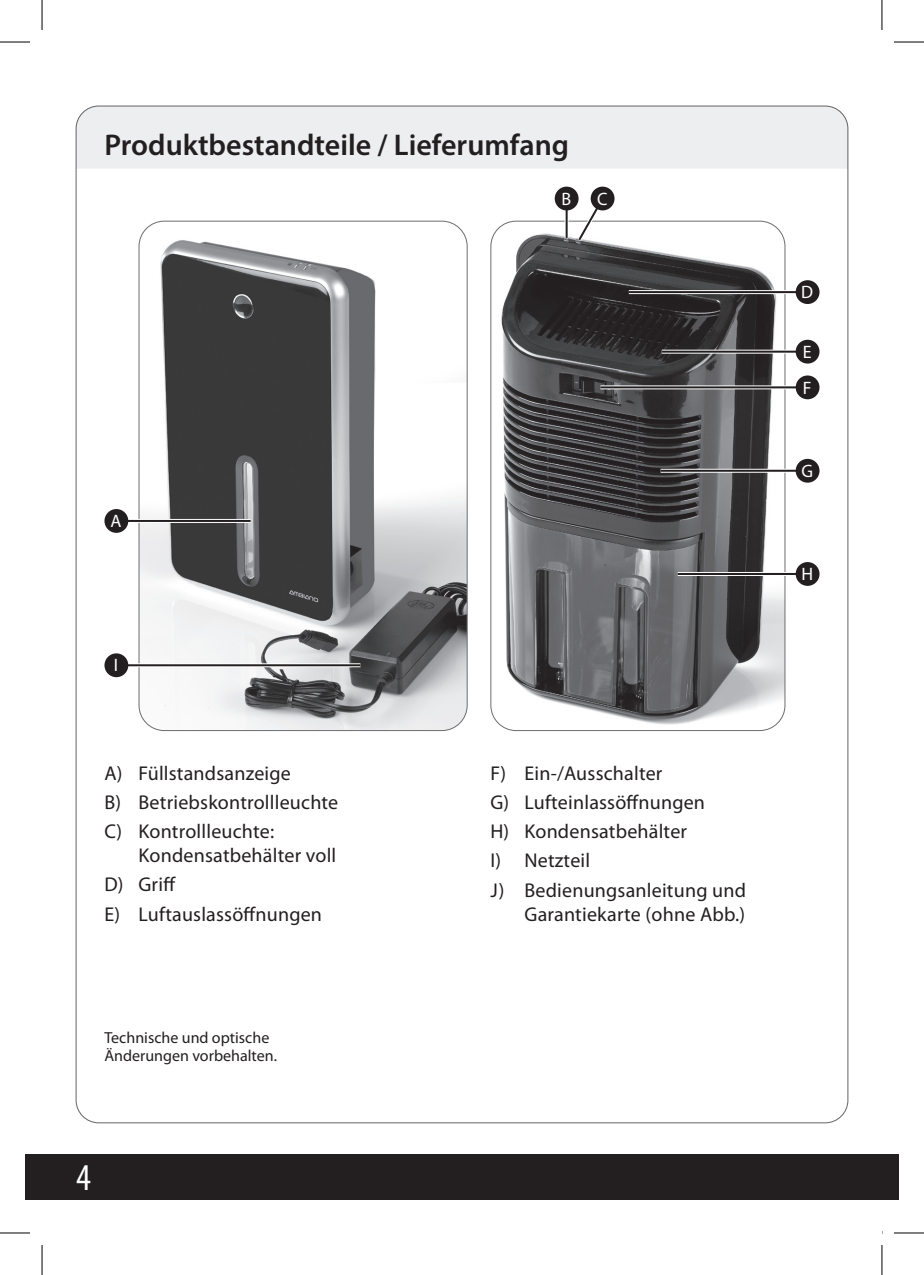
<style>
.page{position:relative;width:924px;height:1275px;background:#fff}
.page>*{position:absolute;margin:0;border:0;box-sizing:border-box;transform-origin:0 0}
.t1{font:condensed 38px "Myriad Pro";color:#fff}
.t2{font:600 30px "Myriad Pro";color:#231f20}
.t3{font:20px/29px "Myriad Pro";letter-spacing:.01em;color:#231f20}
.t4{font:18px "Myriad Pro";color:#fff}
.t5{font:16px/18px "Myriad Pro";color:#231f20}
</style>
<div class="page">
<div style="left:76px;top:107px;width:771px;height:62px;background:#edeeef"></div>
<div style="left:25px;top:1154px;width:873px;height:45px;background:#231f20"></div>
<img style="left:140px;top:221px;width:327px;height:509px">
<img style="left:492px;top:221px;width:292px;height:509px">
<hr style="left:116px;top:519px;width:134px;height:4px;background:#f3f3f3">
<hr style="left:116px;top:520px;width:134px;height:2px;background:#231f20">
<svg style="left:128px;top:663px;width:232px;height:4px"></svg>
<hr style="left:116px;top:664px;width:244px;height:2px;background:#231f20">
<svg style="left:564px;top:210px;width:4px;height:28px"></svg>
<hr style="left:565px;top:198px;width:2px;height:40px;background:#231f20">
<svg style="left:573px;top:193px;width:34px;height:52px"></svg>
<hr style="left:677px;top:572px;width:130px;height:4px;background:#fff">
<hr style="left:677px;top:573px;width:130px;height:2px;background:#231f20">
<svg style="left:660px;top:469px;width:135px;height:4px"></svg>
<hr style="left:660px;top:470px;width:147px;height:2px;background:#231f20">
<svg style="left:600px;top:385px;width:195px;height:4px"></svg>
<hr style="left:600px;top:386px;width:207px;height:2px;background:#231f20">
<svg style="left:661px;top:350px;width:134px;height:4px"></svg>
<hr style="left:661px;top:351px;width:146px;height:2px;background:#231f20">
<svg style="left:628px;top:290px;width:167px;height:4px"></svg>
<hr style="left:628px;top:291px;width:179px;height:2px;background:#231f20">
<div style="left:104px;top:509px;width:24px;height:24px;background:#231f20;border-radius:50%"></div>
<div style="left:104px;top:653px;width:24px;height:24px;background:#231f20;border-radius:50%"></div>
<div style="left:554px;top:187px;width:24px;height:23px;background:#231f20;border-radius:50%"></div>
<div style="left:590px;top:187px;width:24px;height:23px;background:#231f20;border-radius:50%"></div>
<div style="left:795px;top:562px;width:24px;height:24px;background:#231f20;border-radius:50%"></div>
<div style="left:795px;top:459px;width:24px;height:24px;background:#231f20;border-radius:50%"></div>
<div style="left:795px;top:375px;width:24px;height:24px;background:#231f20;border-radius:50%"></div>
<div style="left:795px;top:340px;width:24px;height:23px;background:#231f20;border-radius:50%"></div>
<div style="left:795px;top:280px;width:24px;height:24px;background:#231f20;border-radius:50%"></div>
<hr style="left:0;top:42px;width:30px;height:1px;background:#000">
<hr style="left:893px;top:42px;width:30px;height:1px;background:#000">
<hr style="left:0;top:1232px;width:30px;height:1px;background:#000">
<hr style="left:893px;top:1232px;width:30px;height:1px;background:#000">
<hr style="left:42px;top:0;width:1px;height:30px;background:#000">
<hr style="left:42px;top:1245px;width:1px;height:30px;background:#000">
<hr style="left:881px;top:0;width:1px;height:30px;background:#000">
<hr style="left:881px;top:1245px;width:1px;height:30px;background:#000">
<h2 class="t2" style="left:104px;top:126px;width:466px">Produktbestandteile / Lieferumfang</h2>
<p class="t4" style="left:561px;top:189px;width:11px">B</p>
<p class="t4" style="left:596px;top:189px;width:12px">C</p>
<p class="t4" style="left:110px;top:511px;width:13px">A</p>
<p class="t4" style="left:114px;top:655px;width:6px">I</p>
<p class="t3" style="left:104px;top:759px;width:235px">A) Füllstandsanzeige<br>B) Betriebskontrollleuchte<br>C) Kontrollleuchte:</p>
<p class="t3" style="left:104px;top:841px;width:233px;text-indent:34px">Kondensatbehälter voll<br>D) Griff<br>E) Luftauslassöffnungen</p>
<p class="t5" style="left:104px;top:1029px;width:174px">Technische und optische<br>Änderungen vorbehalten.</p>
<h1 class="t1" style="left:76px;top:1154px;width:16px">4</h1>
<p class="t3" style="left:490px;top:759px;width:257px">F) Ein-/Ausschalter<br>G) Lufteinlassöffnungen<br>H) Kondensatbehälter<br>I) Netzteil<br>J) Bedienungsanleitung und</p>
<p class="t3" style="left:524px;top:899px;width:222px">Garantiekarte (ohne Abb.)</p>
<p class="t4" style="left:800px;top:282px;width:13px">D</p>
<p class="t4" style="left:802px;top:342px;width:10px">E</p>
<p class="t4" style="left:802px;top:378px;width:10px">F</p>
<p class="t4" style="left:801px;top:461px;width:13px">G</p>
<p class="t4" style="left:801px;top:564px;width:13px">H</p>
</div>
